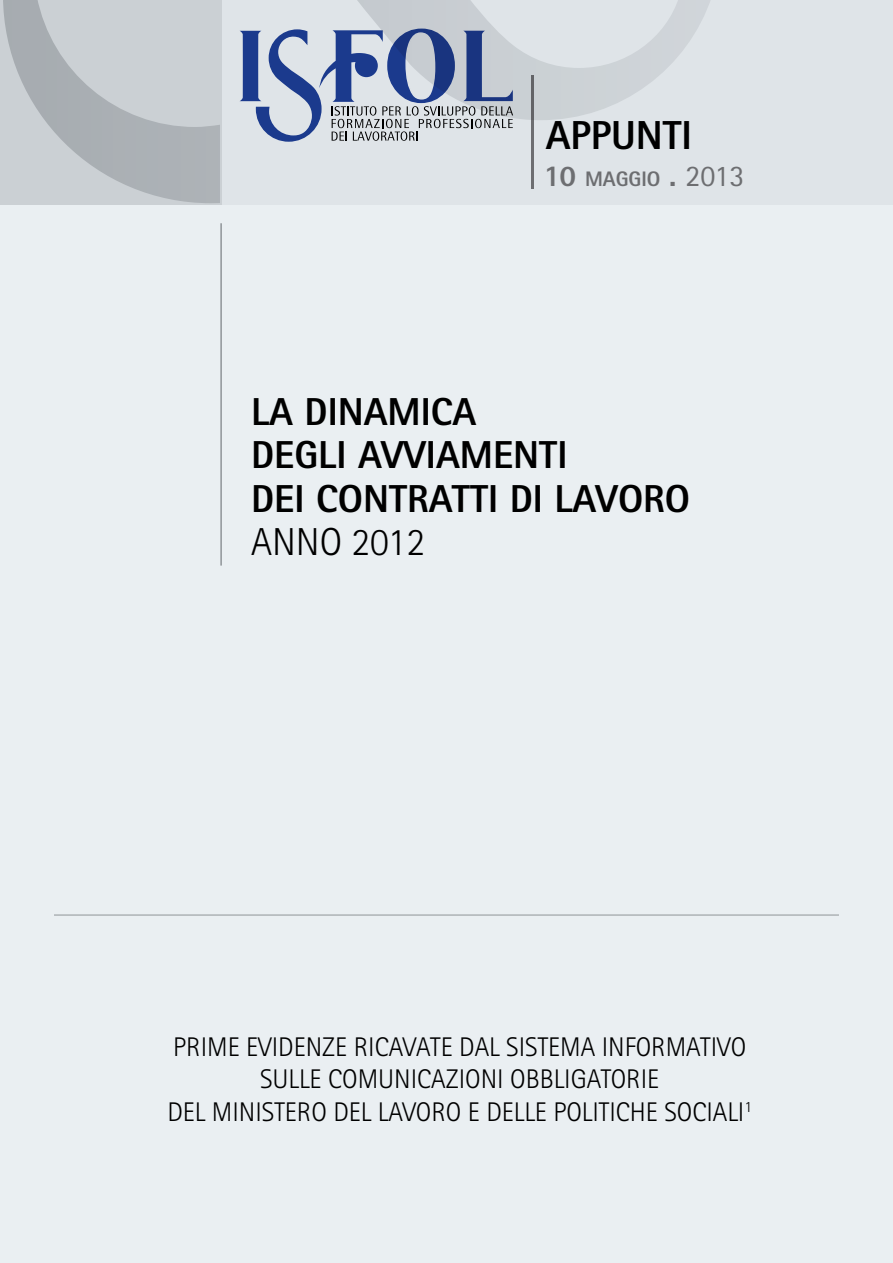
<style>
.page{position:relative;width:893px;height:1263px;background:#fff}
.page>*{position:absolute;margin:0;border:0;box-sizing:border-box;transform-origin:0 0}
.t1{font:800 40.5px "Rotis Sans Serif";color:#000}
.t2{font:800 39px/43.5px "Rotis Sans Serif";color:#000}
.t3{font:300 39px "Rotis Sans Serif";color:#000}
.t4{font:300 27px/32.4px "Rotis Sans Serif";color:#000;text-align:center}
.t5{font:800 21px "Rotis Sans Serif";color:#6d6e71}
.s1{font-size:30px}
.s2{font-weight:400;font-size:30px}
</style>
<div class="page">
<div style="left:0;top:172px;width:893px;height:1091px;background:#eaeff2"></div>
<div style="left:0;top:0;width:893px;height:204px;background:#dfe4e8"></div>
<svg style="left:3px;top:0;width:707px;height:203px"></svg>
<svg style="left:240px;top:28px;width:273px;height:114px"></svg>
<hr style="left:220px;top:223px;width:2px;height:343px;background:#8f9498">
<hr style="left:54px;top:915px;width:785px;height:1px;background:#8f9498">
<h1 class="t1" style="left:546px;top:110px;width:148px">APPUNTI</h1>
<p class="t5" style="left:544px;top:166px;width:202px"><span class="s1">10</span> MAGGIO <span class="s1">.</span> <span class="s2">2013</span></p>
<h2 class="t2" style="left:251px;top:389px;width:441px">LA DINAMICA<br>DEGLI AVVIAMENTI<br>DEI CONTRATTI DI LAVORO</h2>
<h2 class="t3" style="left:251px;top:520px;width:175px">ANNO 2012</h2>
<p class="t4" style="left:167px;top:1031px;width:586px">PRIME EVIDENZE RICAVATE DAL SISTEMA INFORMATIVO<br>SULLE COMUNICAZIONI OBBLIGATORIE<br>DEL M INISTERO DEL LAVORO E DELLE POLITICHE SOCIALI<sup>1</sup></p>
</div>
